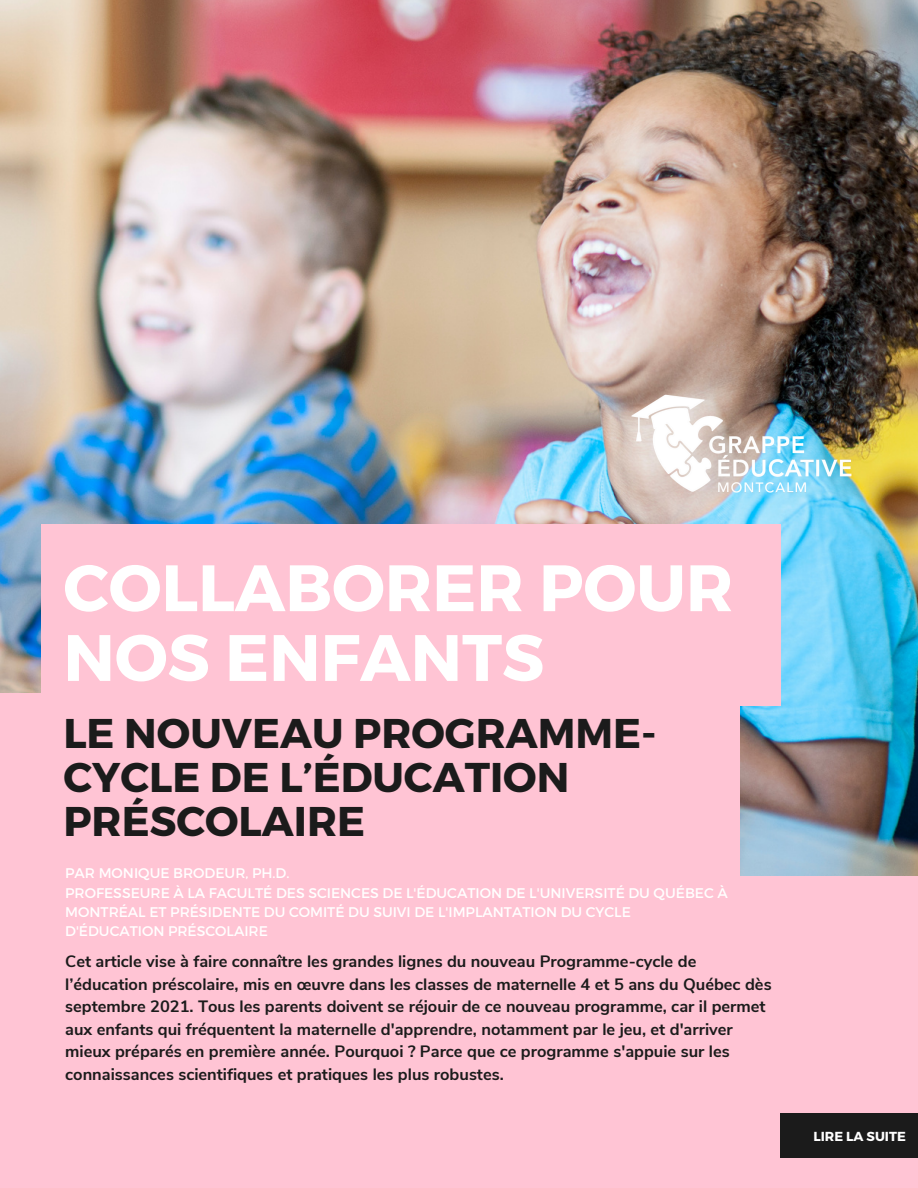
<style>
.page{position:relative;width:918px;height:1188px;background:#ffc4d4}
.page>*{position:absolute;margin:0;border:0;box-sizing:border-box;transform-origin:0 0}
.t1{font:700 65.55px "Montserrat";color:#fff}
.t2{font:700 41.55px/43.8px "Montserrat";color:#1b1b1b}
.t3{font:700 16.5px/22.5px "Nunito Sans";color:#1b1b1b}
.t4{font:13.95px/19.2px "Montserrat";color:#fff}
.t5{font:700 13.05px "Montserrat";color:#fff}
</style>
<div class="page">
<img style="left:0;top:0;width:918px;height:876px">
<div style="left:42px;top:524px;width:739px;height:181px;background:#ffc4d4"></div>
<div style="left:0;top:693px;width:740px;height:245px;background:#ffc4d4"></div>
<div style="left:780px;top:1113px;width:138px;height:45px;background:#1b1b1b"></div>
<img style="left:625px;top:356px;width:231px;height:168px">
<p class="t1" style="left:63px;top:545px;width:671px">COLLABORER POUR</p>
<p class="t1" style="left:63px;top:615px;width:482px">NOS ENFANTS</p>
<p class="t2" style="left:63px;top:710px;width:595px">LE NOUVEAU PROGRAMME-</p>
<p class="t2" style="left:63px;top:754px;width:507px">CYCLE DE L’ÉDUCATION<br>PRÉSCOLAIRE</p>
<p class="t4" style="left:65px;top:863px;width:226px">PAR MONIQUE BRODEUR, PH.D.</p>
<p class="t4" style="left:65px;top:882px;width:664px">PROFESSEURE À LA FACULTÉ DES SCIENCES DE L'ÉDUCATION DE L'UNIVERSITÉ DU QUÉBEC À<br>MONTRÉAL ET PRÉSIDENTE DU COMITÉ DU SUIVI DE L'IMPLANTATION DU CYCLE<br>D'ÉDUCATION PRÉSCOLAIRE</p>
<p class="t3" style="left:65px;top:951px;width:708px">Cet article vise à faire connaître les grandes lignes du nouveau Programme-cycle de l’éducation préscolaire, mis en œuvre dans les classes de maternelle 4 et 5 ans du Québec dès septembre 2021. Tous les parents doivent se réjouir de ce nouveau programme, car il permet aux enfants qui fréquentent la maternelle d'apprendre, notamment par le jeu, et d'arriver mieux préparés en première année. Pourquoi ? Parce que ce programme s'appuie sur les connaissances scientifiques et pratiques les plus robustes.</p>
<p class="t5" style="left:814px;top:1128px;width:94px">LIRE LA SUITE</p>
</div>
